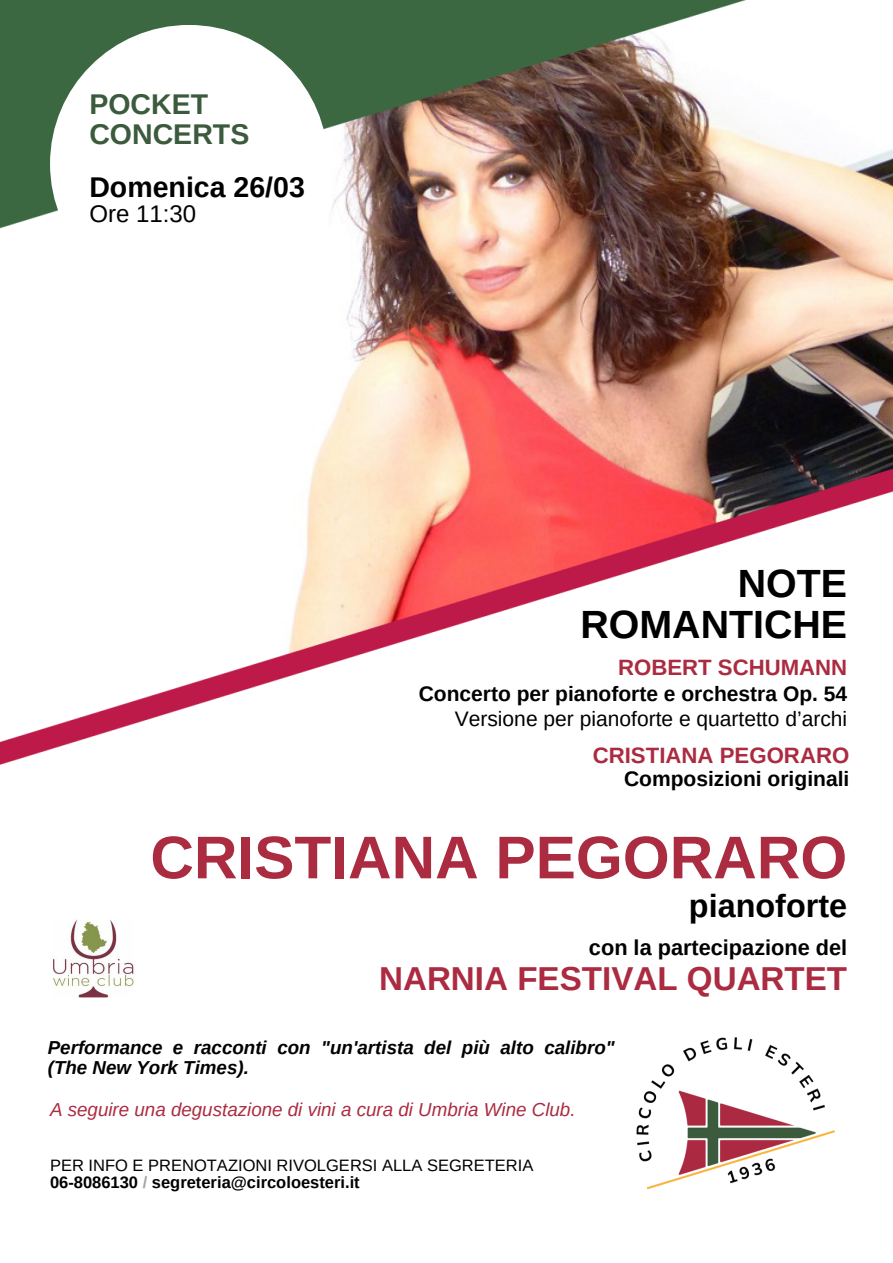
<style>
.page{position:relative;width:893px;height:1263px;background:#fff}
.page>*{position:absolute;margin:0;border:0;box-sizing:border-box;transform-origin:0 0}
.t1{font:700 60.3px "Arimo";color:#ab2b41}
.t2{font:700 39.38px/41.1px "Arimo";color:#000;text-align:right}
.t3{font:700 33.15px "Arimo";color:#ab2b41}
.t4{font:700 32.4px "Arimo";color:#000}
.t5{font:700 28.5px/29.8px "Arimo";color:#3b5b3c}
.t6{font:700 28.5px "Arimo";color:#000}
.t7{font:24px "Arimo";color:#000}
.t8{font:700 22.2px "Arimo";color:#ab2b41}
.t9{font:700 21.75px "Arimo";color:#000}
.t10{font:700 21px "Arimo";color:#000}
.t11{font:21px "Arimo";color:#000}
.t12{font:italic 700 18.75px/19.7px "Arimo";color:#000}
.t13{font:italic 18.75px "Arimo";color:#ab2b41}
.t14{font:16.5px/16.9px "Arimo";color:#000}
.s1{font-weight:700}
.s2{font-weight:700;color:#a6a6a6}
</style>
<div class="page">
<img style="left:0;top:0;width:893px;height:765px">
<div style="left:50px;top:25px;width:278px;height:278px;background:#fff;border-radius:50%"></div>
<img style="left:636px;top:1037px;width:199px;height:153px">
<img style="left:53px;top:920px;width:81px;height:78px">
<h3 class="t5" style="left:89px;top:89px;width:161px">POCKET<br>CONCERTS</h3>
<h3 class="t6" style="left:89px;top:171px;width:217px">Domenica 26/03</h3>
<h3 class="t7" style="left:89px;top:200px;width:108px">Ore 11:30</h3>
<h2 class="t2" style="left:580px;top:563px;width:268px">NOTE<br>ROMANTICHE</h2>
<h3 class="t8" style="left:618px;top:655px;width:231px">ROBERT SCHUMANN</h3>
<p class="t10" style="left:419px;top:682px;width:430px">Concerto per pianoforte e orchestra Op. 54</p>
<p class="t11" style="left:455px;top:707px;width:394px">Versione per pianoforte e quartetto d’archi</p>
<h3 class="t8" style="left:593px;top:743px;width:258px">CRISTIANA PEGORARO</h3>
<p class="t10" style="left:624px;top:767px;width:227px">Composizioni originali</p>
<h1 class="t1" style="left:150px;top:824px;width:698px">CRISTIANA PEGORARO</h1>
<h3 class="t4" style="left:689px;top:887px;width:160px">pianoforte</h3>
<h3 class="t9" style="left:589px;top:935px;width:260px">con la partecipazione del</h3>
<h3 class="t3" style="left:379px;top:960px;width:469px">NARNIA FESTIVAL QUARTET</h3>
<p class="t12" style="left:48px;top:1038px;width:568px">Performance e racconti con "un'artista del più alto calibro" (The New York Times).</p>
<p class="t13" style="left:50px;top:1099px;width:527px">A seguire una degustazione di vini a cura di Umbria Wine Club.</p>
<p class="t14" style="left:50px;top:1156px;width:485px">PER INFO E PRENOTAZIONI RIVOLGERSI ALLA SEGRETERIA<br><span class="s1">06-8086130</span> <span class="s2">/</span> <span class="s1">segreteria@circoloesteri.it</span></p>
</div>
